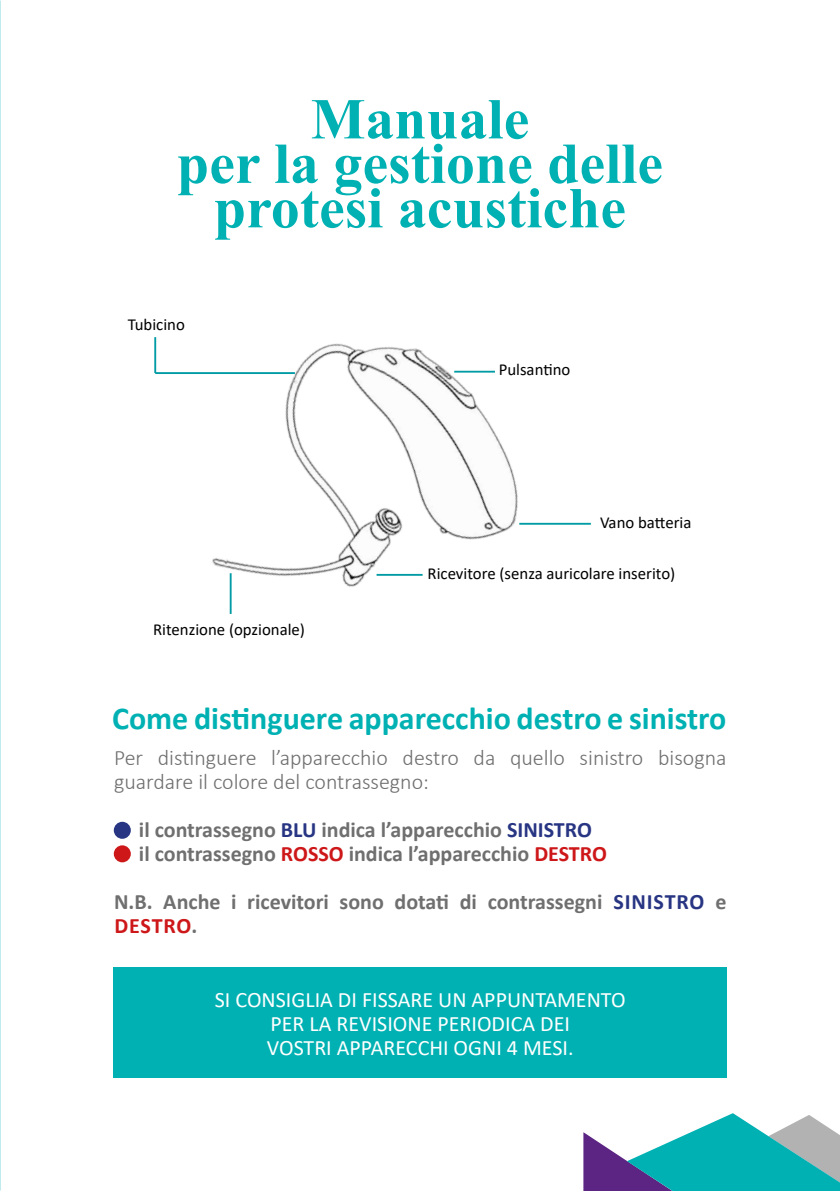
<style>
.page{position:relative;width:840px;height:1191px;background:#fff}
.page>*{position:absolute;margin:0;border:0;box-sizing:border-box;transform-origin:0 0}
.t1{font:700 57.8px/44.4px "Times New Roman";color:#00b1b3;text-align:center}
.t2{font:700 32px "Calibri";color:#00b1b3}
.t3{font:700 22px/24px "Calibri";color:#706f6f}
.t4{font:300 22px/24px "Calibri";color:#706f6f}
.t5{font:22px/24px "Calibri";color:#fff;text-align:center}
.t6{font:16.8px "Calibri";color:#000}
.s1{color:#283583}
.s2{color:#cd1719}
</style>
<div class="page">
<img style="left:212px;top:343px;width:376px;height:271px">
<div style="left:113px;top:967px;width:613px;height:110px;background:#00b1b3"></div>
<div style="left:114px;top:821px;width:17px;height:17px;background:#283583;border-radius:50%"></div>
<div style="left:114px;top:845px;width:17px;height:17px;background:#cd1719;border-radius:50%"></div>
<hr style="left:154px;top:337px;width:2px;height:36px;background:#009ba4">
<hr style="left:155px;top:372px;width:140px;height:2px;background:#009ba4">
<hr style="left:454px;top:371px;width:40px;height:1px;background:#009ba4">
<hr style="left:519px;top:523px;width:71px;height:2px;background:#009ba4">
<hr style="left:229px;top:573px;width:2px;height:41px;background:#009ba4">
<svg style="left:583px;top:1113px;width:256px;height:78px"></svg>
<hr style="left:376px;top:574px;width:46px;height:2px;background:#009ba4">
<h1 class="t1" style="left:177px;top:95px;width:487px">Manuale<br>per la gestione delle protesi acustiche</h1>
<p class="t6" style="left:128px;top:313px;width:59px">Tubicino</p>
<p class="t6" style="left:153px;top:617px;width:153px">Ritenzione (opzionale)</p>
<p class="t6" style="left:498px;top:358px;width:73px">Pulsantino</p>
<p class="t6" style="left:599px;top:511px;width:93px">Vano batteria</p>
<p class="t6" style="left:427px;top:562px;width:249px">Ricevitore (senza auricolare inserito)</p>
<h2 class="t2" style="left:112px;top:695px;width:615px">Come distinguere apparecchio destro e sinistro</h2>
<p class="t4" style="left:114px;top:745px;width:613px">Per distinguere l’apparecchio destro da quello sinistro bisogna guardare il colore del contrassegno:</p>
<p class="t3" style="left:139px;top:817px;width:469px">il contrassegno <span class="s1">BLU</span> indica l’apparecchio <span class="s1">SINISTRO </span>il contrassegno <span class="s2">ROSSO</span> indica l’apparecchio <span class="s2">DESTRO</span></p>
<p class="t3" style="left:114px;top:889px;width:613px">N.B. Anche i ricevitori sono dotati di contrassegni <span class="s1">SINISTRO</span> e<br><span class="s2">DESTRO</span>.</p>
<p class="t5" style="left:215px;top:986px;width:412px">SI CONSIGLIA DI FISSARE UN APPUNTAMENTO<br>PER LA REVISIONE PERIODICA DEI<br>VOSTRI APPARECCHI OGNI 4 MESI.</p>
</div>
